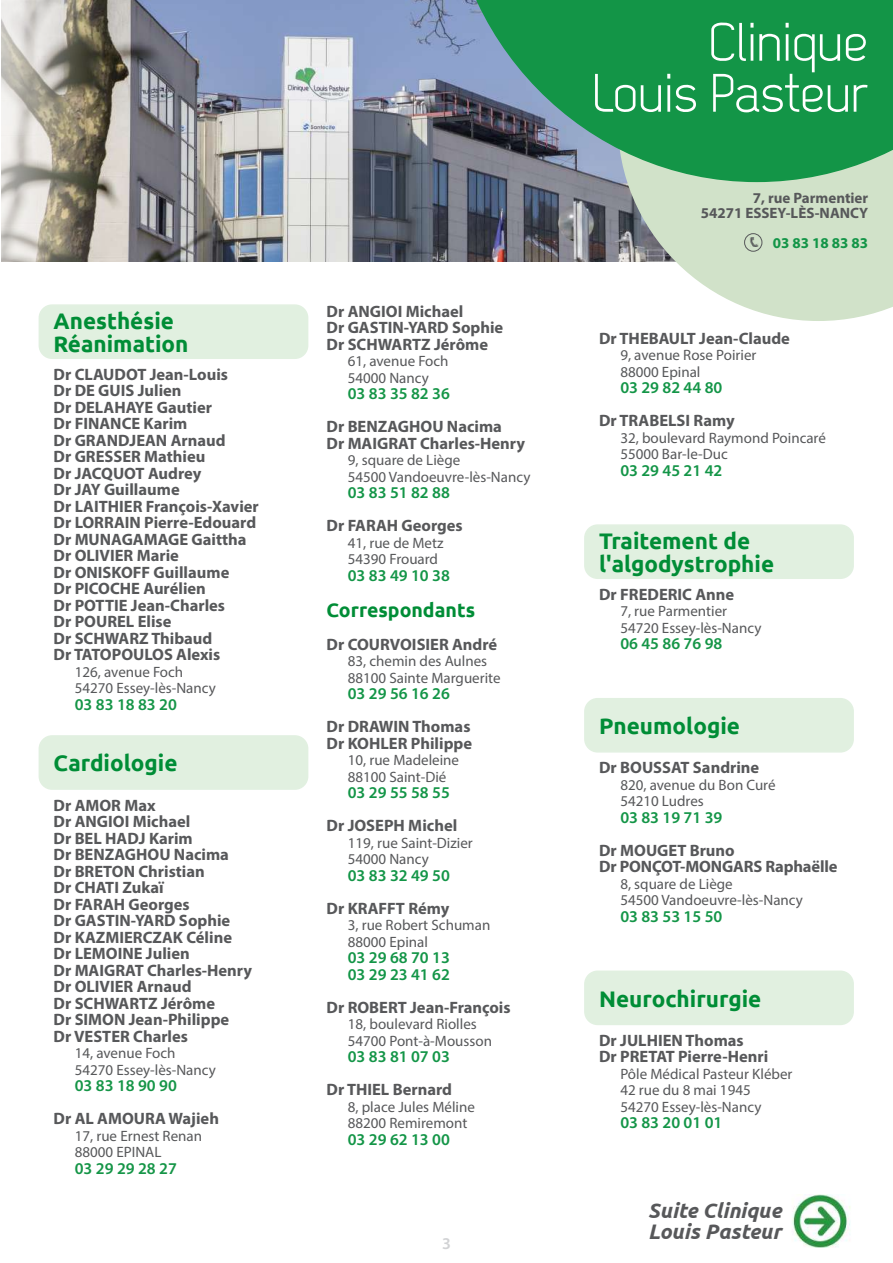
<style>
.page{position:relative;width:893px;height:1263px;background:#fff}
.page>*{position:absolute;margin:0;border:0;box-sizing:border-box;transform-origin:0 0}
.t1{font:54px/51px "Dekar";color:#fff;text-align:right}
.t2{font:700 22.5px/22.5px "Ubuntu";color:#008d36}
.t3{font:italic 700 21px/21px "Ubuntu";color:#57585a}
.t4{font:700 19.5px "Ubuntu";color:#008d36}
.t5{font:700 16.5px/16.5px "Myriad Pro";color:#57585a}
.t6{font:600 16.5px/16.5px "Myriad Pro";color:#139547}
.t7{font:600 16.5px "Myriad Pro";color:#159547}
.t8{font:600 16.5px "Myriad Pro";color:#d1d2d4}
.t9{font:15px/16.5px "Myriad Pro";color:#57585a}
.t10{font:700 15px/15px "Myriad Pro";color:#57585a;text-align:right}
.t11{font:700 15px "Myriad Pro";color:#139547}
</style>
<div class="page">
<img style="left:1px;top:0;width:617px;height:261px">
<svg style="left:618px;top:182px;width:275px;height:139px"></svg>
<svg style="left:446px;top:0;width:447px;height:182px;background:#2f925d"></svg>
<div style="left:744px;top:233px;width:18px;height:18px;border:1px solid #57585a;border-radius:50%"></div>
<svg style="left:749px;top:238px;width:10px;height:9px"></svg>
<img style="left:792px;top:1194px;width:59px;height:53px">
<div style="left:39px;top:305px;width:269px;height:53px;background:#e1f0e0;border-radius:13px"></div>
<div style="left:39px;top:304px;width:269px;height:55px;border:2px solid #d5ead4;border-radius:13px"></div>
<div style="left:39px;top:736px;width:269px;height:53px;background:#e1f0e0;border-radius:13px"></div>
<div style="left:39px;top:735px;width:269px;height:55px;border:2px solid #d5ead4;border-radius:13px"></div>
<div style="left:585px;top:525px;width:268px;height:53px;background:#e1f0e0;border-radius:13px"></div>
<div style="left:584px;top:524px;width:270px;height:55px;border:2px solid #d5ead4;border-radius:13px"></div>
<div style="left:585px;top:699px;width:268px;height:53px;background:#e1f0e0;border-radius:13px"></div>
<div style="left:584px;top:698px;width:270px;height:54px;border:2px solid #d5ead4;border-radius:13px"></div>
<div style="left:585px;top:971px;width:268px;height:53px;background:#e1f0e0;border-radius:13px"></div>
<div style="left:584px;top:970px;width:270px;height:55px;border:2px solid #d5ead4;border-radius:13px"></div>
<h2 class="t2" style="left:54px;top:310px;width:137px">Anesthésie<br>Réanimation</h2>
<p class="t5" style="left:54px;top:365px;width:207px">Dr CLAUDOT Jean-Louis<br>Dr DE GUIS Julien<br>Dr DELAHAYE Gautier<br>Dr FINANCE Karim<br>Dr GRANDJEAN Arnaud<br>Dr GRESSER Mathieu<br>Dr JACQUOT Audrey<br>Dr JAY Guillaume<br>Dr LAITHIER François-Xavier<br>Dr LORRAIN Pierre-Edouard<br>Dr MUNAGAMAGE Gaittha<br>Dr OLIVIER Marie<br>Dr ONISKOFF Guillaume<br>Dr PICOCHE Aurélien<br>Dr POTTIE Jean-Charles<br>Dr POUREL Elise<br>Dr SCHWARZ Thibaud<br>Dr TATOPOULOS Alexis</p>
<p class="t9" style="left:75px;top:663px;width:143px">126, avenue Foch<br>54270 Essey-lès-Nancy</p>
<p class="t7" style="left:75px;top:694px;width:104px">03 83 18 83 20</p>
<h2 class="t2" style="left:54px;top:752px;width:126px">Cardiologie</h2>
<p class="t5" style="left:54px;top:796px;width:200px">Dr AMOR Max<br>Dr ANGIOI Michael<br>Dr BEL HADJ Karim<br>Dr BENZAGHOU Nacima<br>Dr BRETON Christian<br>Dr CHATI Zukaï<br>Dr FARAH Georges<br>Dr GASTIN-YARD Sophie<br>Dr KAZMIERCZAK Céline<br>Dr LEMOINE Julien<br>Dr MAIGRAT Charles-Henry<br>Dr OLIVIER Arnaud<br>Dr SCHWARTZ Jérôme<br>Dr SIMON Jean-Philippe<br>Dr VESTER Charles</p>
<p class="t9" style="left:75px;top:1044px;width:143px">14, avenue Foch<br>54270 Essey-lès-Nancy</p>
<p class="t7" style="left:75px;top:1075px;width:104px">03 83 18 90 90</p>
<p class="t5" style="left:54px;top:1110px;width:167px">Dr AL AMOURA Wajieh</p>
<p class="t9" style="left:75px;top:1127px;width:129px">17, rue Ernest Renan<br>88000 EPINAL</p>
<p class="t7" style="left:75px;top:1157px;width:104px">03 29 29 28 27</p>
<p class="t5" style="left:327px;top:302px;width:178px">Dr ANGIOI Michael<br>Dr GASTIN-YARD Sophie<br>Dr SCHWARTZ Jérôme</p>
<p class="t9" style="left:348px;top:353px;width:102px">61, avenue Foch<br>54000 Nancy</p>
<p class="t7" style="left:348px;top:383px;width:104px">03 83 35 82 36</p>
<p class="t5" style="left:327px;top:418px;width:200px">Dr BENZAGHOU Nacima<br>Dr MAIGRAT Charles-Henry</p>
<p class="t9" style="left:348px;top:452px;width:184px">9, square de Liège<br>54500 Vandoeuvre-lès-Nancy</p>
<p class="t6" style="left:348px;top:484px;width:104px">03 83 51 82 88</p>
<p class="t5" style="left:327px;top:517px;width:138px">Dr FARAH Georges</p>
<p class="t9" style="left:348px;top:534px;width:97px">41, rue de Metz<br>54390 Frouard</p>
<p class="t6" style="left:348px;top:566px;width:104px">03 83 49 10 38</p>
<p class="t4" style="left:327px;top:598px;width:150px">Correspondants</p>
<p class="t5" style="left:327px;top:635px;width:172px">Dr COURVOISIER André</p>
<p class="t9" style="left:348px;top:653px;width:154px">83, chemin des Aulnes<br>88100 Sainte Marguerite</p>
<p class="t6" style="left:348px;top:685px;width:104px">03 29 56 16 26</p>
<p class="t5" style="left:327px;top:718px;width:147px">Dr DRAWIN Thomas<br>Dr KOHLER Philippe</p>
<p class="t9" style="left:348px;top:752px;width:113px">10, rue Madeleine<br>88100 Saint-Dié</p>
<p class="t6" style="left:348px;top:784px;width:104px">03 29 55 58 55</p>
<p class="t5" style="left:327px;top:817px;width:132px">Dr JOSEPH Michel</p>
<p class="t9" style="left:348px;top:834px;width:127px">119, rue Saint-Dizier<br>54000 Nancy</p>
<p class="t6" style="left:348px;top:866px;width:104px">03 83 32 49 50</p>
<p class="t5" style="left:327px;top:899px;width:124px">Dr KRAFFT Rémy</p>
<p class="t9" style="left:348px;top:917px;width:144px">3, rue Robert Schuman<br>88000 Epinal</p>
<p class="t6" style="left:348px;top:949px;width:104px">03 29 68 70 13<br>03 29 23 41 62</p>
<p class="t5" style="left:327px;top:998px;width:186px">Dr ROBERT Jean-François</p>
<p class="t9" style="left:348px;top:1016px;width:146px">18, boulevard Riolles<br>54700 Pont-à-Mousson</p>
<p class="t6" style="left:348px;top:1048px;width:104px">03 83 81 07 03</p>
<p class="t5" style="left:327px;top:1081px;width:127px">Dr THIEL Bernard</p>
<p class="t9" style="left:348px;top:1098px;width:129px">8, place Jules Méline<br>88200 Remiremont</p>
<p class="t6" style="left:348px;top:1130px;width:104px">03 29 62 13 00</p>
<p class="t8" style="left:442px;top:1232px;width:10px">3</p>
<h1 class="t1" style="left:592px;top:18px;width:277px">Clinique<br>Louis Pasteur</h1>
<p class="t10" style="left:701px;top:190px;width:169px">7, rue Parmentier<br>54271 ESSEY-LÈS-NANCY</p>
<p class="t11" style="left:773px;top:233px;width:97px">03 83 18 83 83</p>
<p class="t5" style="left:599px;top:329px;width:192px">Dr THEBAULT Jean-Claude</p>
<p class="t9" style="left:620px;top:347px;width:138px">9, avenue Rose Poirier<br>88000 Epinal</p>
<p class="t6" style="left:620px;top:379px;width:104px">03 29 82 44 80</p>
<p class="t5" style="left:599px;top:412px;width:137px">Dr TRABELSI Ramy</p>
<p class="t9" style="left:620px;top:429px;width:207px">32, boulevard Raymond Poincaré<br>55000 Bar-le-Duc</p>
<p class="t6" style="left:620px;top:461px;width:104px">03 29 45 21 42</p>
<h2 class="t2" style="left:599px;top:530px;width:177px">Traitement de l'algodystrophie</h2>
<p class="t5" style="left:599px;top:585px;width:137px">Dr FREDERIC Anne</p>
<p class="t9" style="left:620px;top:603px;width:143px">7, rue Parmentier<br>54720 Essey-lès-Nancy</p>
<p class="t7" style="left:620px;top:633px;width:104px">06 45 86 76 98</p>
<h2 class="t2" style="left:599px;top:714px;width:142px">Pneumologie</h2>
<p class="t5" style="left:599px;top:759px;width:162px">Dr BOUSSAT Sandrine</p>
<p class="t9" style="left:620px;top:776px;width:157px">820, avenue du Bon Curé<br>54210 Ludres</p>
<p class="t6" style="left:620px;top:808px;width:104px">03 83 19 71 39</p>
<p class="t5" style="left:599px;top:841px;width:240px">Dr MOUGET Bruno<br>Dr PONÇOT-MONGARS Raphaëlle</p>
<p class="t9" style="left:620px;top:875px;width:184px">8, square de Liège<br>54500 Vandoeuvre-lès-Nancy</p>
<p class="t6" style="left:620px;top:907px;width:104px">03 83 53 15 50</p>
<h2 class="t2" style="left:599px;top:987px;width:164px">Neurochirurgie</h2>
<p class="t5" style="left:599px;top:1031px;width:171px">Dr JULHIEN Thomas<br>Dr PRETAT Pierre-Henri</p>
<p class="t9" style="left:620px;top:1065px;width:174px">Pôle Médical Pasteur Kléber<br>42 rue du 8 mai 1945<br>54270 Essey-lès-Nancy</p>
<p class="t6" style="left:620px;top:1114px;width:104px">03 83 20 01 01</p>
<p class="t3" style="left:648px;top:1200px;width:135px">Suite Clinique<br>Louis Pasteur</p>
</div>
